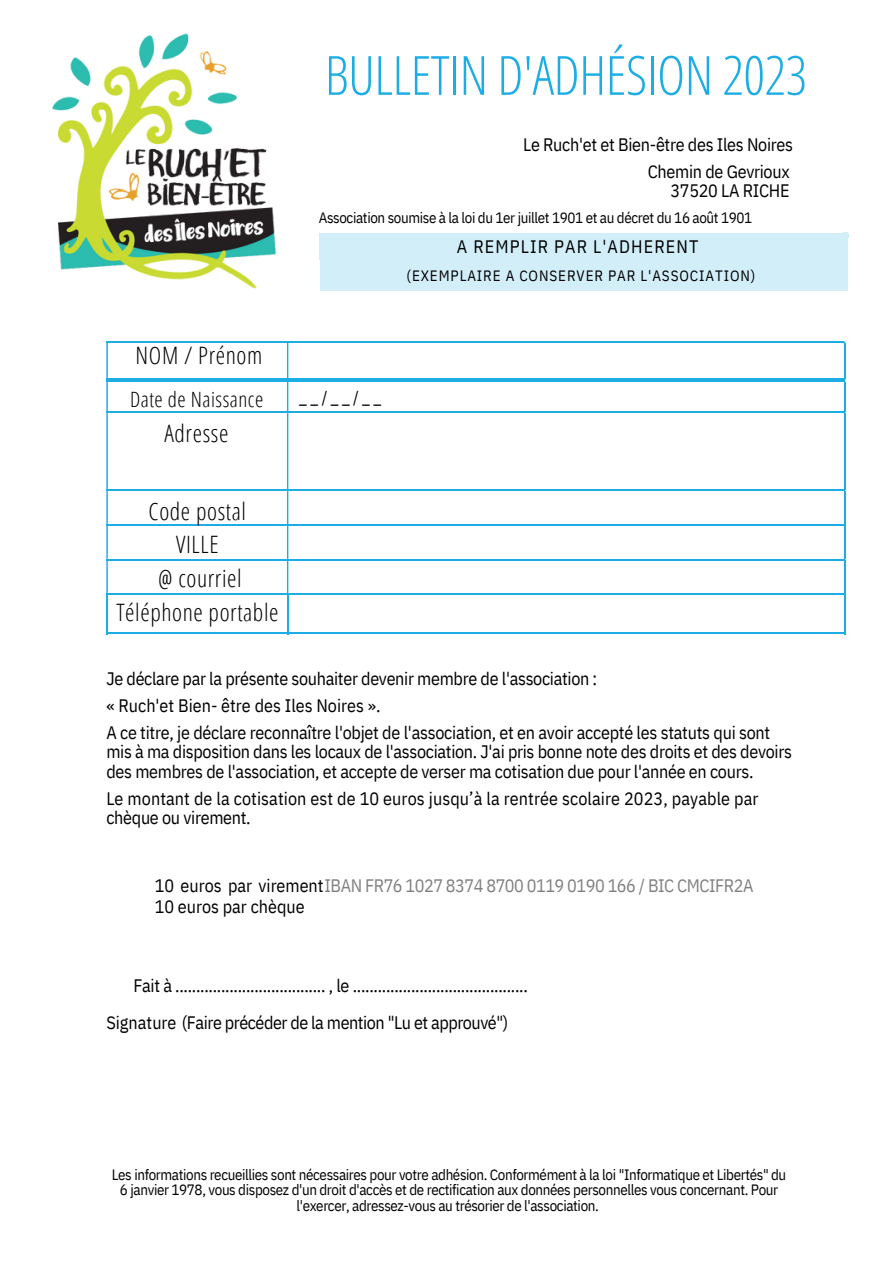
<style>
.page{position:relative;width:894px;height:1264px;background:#fff}
.page>*{position:absolute;margin:0;border:0;box-sizing:border-box;transform-origin:0 0}
.t1{font:300 54px "Open Sans Condensed";letter-spacing:-.01em;color:#1cade4}
.t2{font:300 24px/33.8px "Open Sans Condensed";letter-spacing:.025em;color:#000;text-align:center}
.t3{font:300 21.15px "Open Sans Condensed";letter-spacing:.025em;color:#000}
.t4{font:18px/27px "IBM Plex Sans Cond";letter-spacing:-.015em;color:#000}
.t5{font:18px/19.2px "IBM Plex Sans Cond";letter-spacing:.005em;color:#000}
.t6{font:18px/20.7px "IBM Plex Sans Cond";letter-spacing:-.025em;color:#808080}
.t7{font:18px "IBM Plex Sans Cond";letter-spacing:.06em;color:#000}
.t8{font:16.5px "IBM Plex Sans Cond";color:#000}
.t9{font:15px/15.8px "IBM Plex Sans Cond";letter-spacing:-.025em;color:#000;text-align:center}
.t10{font:15px "IBM Plex Sans Cond";letter-spacing:.06em;color:#000}
.s1{color:#000}
</style>
<div class="page">
<div style="left:319px;top:237px;width:524px;height:23px;background:#d1eef9"></div>
<hr style="left:319px;top:233px;width:528px;height:4px;background:#d1eef9">
<hr style="left:843px;top:233px;width:4px;height:27px;background:#d1eef9">
<div style="left:320px;top:260px;width:523px;height:26px;background:#d1eef9"></div>
<div style="left:320px;top:286px;width:527px;height:5px;background:#d1eef9"></div>
<hr style="left:843px;top:260px;width:4px;height:31px;background:#d1eef9">
<hr style="left:106px;top:341px;width:737px;height:2px;background:#1cade4">
<hr style="left:843px;top:343px;width:2px;height:35px;background:#1cade4">
<hr style="left:287px;top:378px;width:556px;height:4px;background:#1cade4">
<hr style="left:106px;top:382px;width:2px;height:30px;background:#1cade4">
<hr style="left:287px;top:382px;width:1px;height:30px;background:#1cade4">
<hr style="left:843px;top:382px;width:2px;height:30px;background:#1cade4">
<hr style="left:106px;top:412px;width:737px;height:1px;background:#1cade4">
<hr style="left:106px;top:413px;width:2px;height:76px;background:#1cade4">
<hr style="left:287px;top:413px;width:1px;height:76px;background:#1cade4">
<hr style="left:843px;top:413px;width:2px;height:76px;background:#1cade4">
<hr style="left:106px;top:489px;width:737px;height:2px;background:#1cade4">
<hr style="left:106px;top:491px;width:2px;height:33px;background:#1cade4">
<hr style="left:287px;top:491px;width:1px;height:33px;background:#1cade4">
<hr style="left:843px;top:491px;width:2px;height:33px;background:#1cade4">
<hr style="left:106px;top:524px;width:737px;height:1px;background:#1cade4">
<hr style="left:106px;top:525px;width:2px;height:34px;background:#1cade4">
<hr style="left:287px;top:525px;width:1px;height:34px;background:#1cade4">
<hr style="left:843px;top:525px;width:2px;height:34px;background:#1cade4">
<hr style="left:106px;top:559px;width:737px;height:1px;background:#1cade4">
<hr style="left:106px;top:560px;width:2px;height:33px;background:#1cade4">
<hr style="left:287px;top:560px;width:1px;height:33px;background:#1cade4">
<hr style="left:843px;top:560px;width:2px;height:33px;background:#1cade4">
<hr style="left:106px;top:593px;width:737px;height:2px;background:#1cade4">
<hr style="left:106px;top:595px;width:2px;height:39px;background:#1cade4">
<hr style="left:106px;top:632px;width:181px;height:2px;background:#1cade4">
<hr style="left:287px;top:595px;width:1px;height:39px;background:#1cade4">
<hr style="left:288px;top:632px;width:555px;height:2px;background:#1cade4">
<hr style="left:843px;top:595px;width:2px;height:39px;background:#1cade4">
<img style="left:52px;top:33px;width:237px;height:365px">
<h1 class="t1" style="left:324px;top:37px;width:483px">BULLETIN D'ADHÉSION 2023</h1>
<p class="t4" style="left:523px;top:130px;width:271px;text-align:right">Le Ruch'et et Bien-être des Iles Noires<br>Chemin de Gevrioux</p>
<p class="t4" style="left:670px;top:177px;width:121px">37520 LA RICHE</p>
<p class="t9" style="left:319px;top:209px;width:435px">Association soumise à la loi du 1er juillet 1901 et au décret du 16 août 1901</p>
<h2 class="t2" style="left:135px;top:338px;width:128px">NOM / Prénom</h2>
<p class="t3" style="left:130px;top:385px;width:135px">Date de Naissance</p>
<h2 class="t2" style="left:164px;top:416px;width:65px">Adresse</h2>
<p class="t8" style="left:299px;top:385px;width:84px">__/__/__</p>
<h2 class="t2" style="left:116px;top:493px;width:164px">Code postal<br>VILLE<br>@ courriel<br>Téléphone portable</h2>
<p class="t7" style="left:457px;top:234px;width:243px">A REMPLIR PAR L'ADHERENT</p>
<p class="t10" style="left:406px;top:266px;width:350px">(EXEMPLAIRE A CONSERVER PAR L'ASSOCIATION)</p>
<p class="t4" style="left:106px;top:664px;width:665px">Je déclare par la présente souhaiter devenir membre de l'association :<br>« Ruch'et Bien- être des Iles Noires ».<br>A ce titre, je déclare reconnaître l'objet de l'association, et en avoir accepté les statuts qui sont</p>
<p class="t4" style="left:106px;top:741px;width:686px;line-height:20.2px">mis à ma disposition dans les locaux de l'association. J'ai pris bonne note des droits et des devoirs des membres de l'association, et accepte de verser ma cotisation due pour l'année en cours.</p>
<p class="t5" style="left:106px;top:788px;width:653px">Le montant de la cotisation est de 10 euros jusqu’à la rentrée scolaire 2023, payable par chèque ou virement.</p>
<p class="t6" style="left:155px;top:875px;width:600px"><span class="s1">10 euros par virement</span>IBAN FR76 1027 8374 8700 0119 0190 166 / BIC CMCIFR2A<br><span class="s1">10 euros par chèque</span></p>
<p class="t4" style="left:133px;top:971px;width:396px">Fait à .................................... , le ..........................................</p>
<p class="t4" style="left:106px;top:1008px;width:403px">Signature (Faire précéder de la mention "Lu et approuvé")</p>
<p class="t9" style="left:112px;top:1166px;width:675px">Les informations recueillies sont nécessaires pour votre adhésion. Conformément à la loi "Informatique et Libertés" du<br>6 janvier 1978, vous disposez d'un droit d'accès et de rectification aux données personnelles vous concernant. Pour l'exercer, adressez-vous au trésorier de l'association.</p>
</div>
